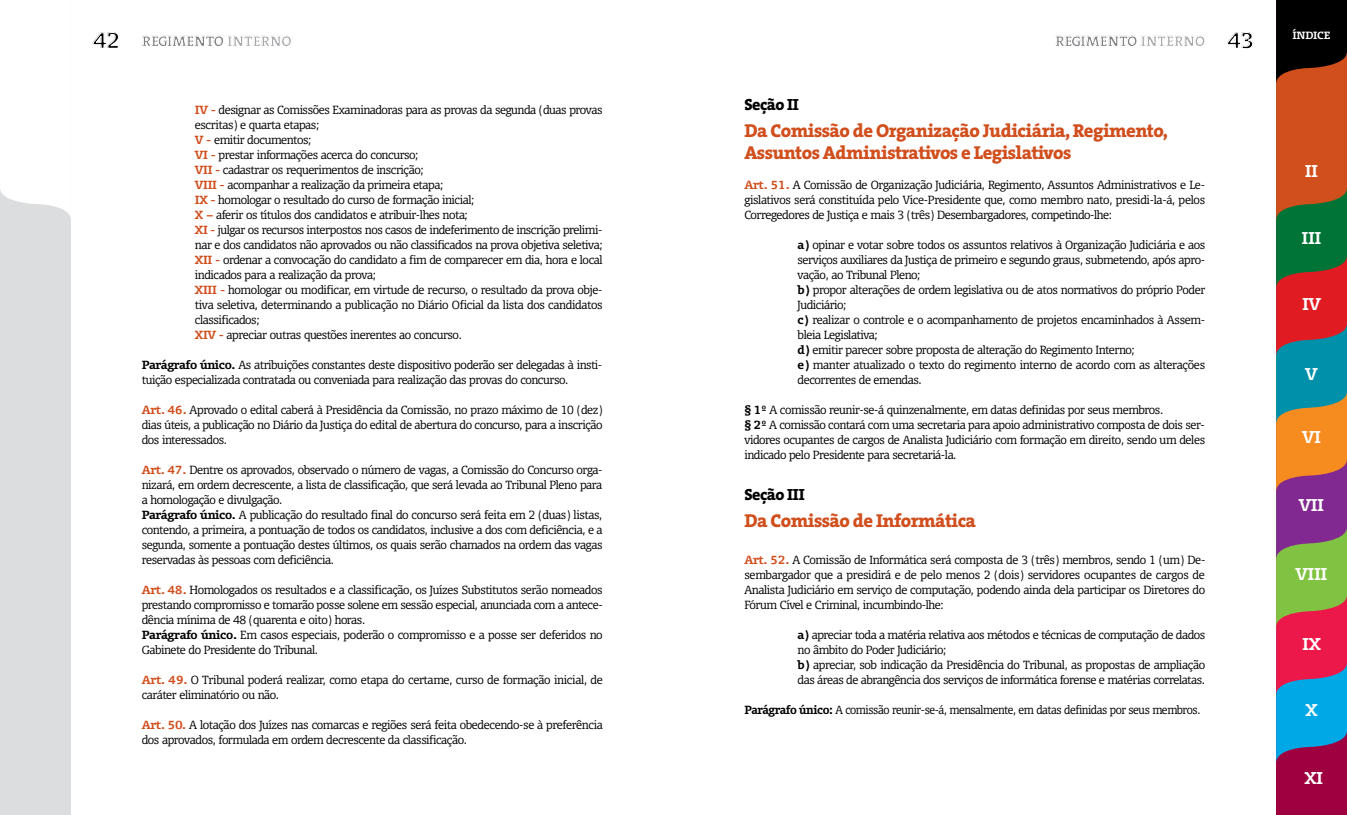
<style>
.page{position:relative;width:1347px;height:815px;background:#fff}
.page>*{position:absolute;margin:0;border:0;box-sizing:border-box;transform-origin:0 0}
.t1{font:800 18.75px/22.5px "The Serif";letter-spacing:-.03em;color:#d14e1d}
.t2{font:700 16.25px "Olsen TF";letter-spacing:-.035em;color:#fff}
.t3{font:800 16.25px "The Serif";letter-spacing:-.03em;color:#000}
.t4{font:800 15px "The Serif";letter-spacing:-.01em;color:#808285}
.t5{font:300 11.25px/15px "Olsen TF";letter-spacing:-.035em;color:#000}
.t6{font:300 11.25px "Olsen TF";letter-spacing:-.035em;color:#000;scale:.95 1}
.t7{font:700 10px "Olsen TF";letter-spacing:-.035em;color:#fff}
.s1{font-family:"Olsen TF";font-weight:700;font-size:21.25px;color:#000}
.s2{color:#a7a9ac}
.s3{font-weight:700;color:#d14e1d}
.s4{font-weight:700}
.s5{font-family:"Olsen LF";font-weight:700}
</style>
<div class="page">
<div style="left:1276px;top:0;width:70px;height:815px;background:#9e0040"></div>
<svg style="left:1276px;top:695px;width:70px;height:67px;fill:#00a8e6"></svg>
<svg style="left:1276px;top:627px;width:70px;height:68px;background:#b43a6e"></svg>
<svg style="left:1276px;top:0;width:70px;height:627px;background:#81593e"></svg>
<div style="left:0;top:0;width:71px;height:815px;background:#dcddde"></div>
<div style="left:0;top:0;width:71px;height:218px;background:#fff"></div>
<h3 class="t4" style="left:93px;top:29px;width:200px"><span class="s1">42</span> REGIMENTO <span class="s2">INTERNO</span></h3>
<h3 class="t4" style="left:1055px;top:29px;width:202px">REGIMENTO <span class="s2">INTERNO</span> <span class="s1">43</span></h3>
<p class="t5" style="left:195px;top:102px;width:409px"><span class="s3">IV -</span> designar as Comissões Examinadoras para as provas da segunda (duas provas escritas) e quarta etapas;<br><span class="s3">V -</span> emitir documentos;<br><span class="s3">VI -</span> prestar informações acerca do concurso;<br><span class="s3">VII -</span> cadastrar os requerimentos de inscrição;<br><span class="s3">VIII -</span> acompanhar a realização da primeira etapa;<br><span class="s3">IX -</span> homologar o resultado do curso de formação inicial;<br><span class="s3">X –</span> aferir os títulos dos candidatos e atribuir-lhes nota;<br><span class="s3">XI -</span> julgar os recursos interpostos nos casos de indeferimento de inscrição prelimi&shy;nar e dos candidatos não aprovados ou não classificados na prova objetiva seletiva; <span class="s3">XII -</span> ordenar a convocação do candidato a fim de comparecer em dia, hora e local indicados para a realização da prova;<br><span class="s3">XIII -</span> homologar ou modificar, em virtude de recurso, o resultado da prova obje&shy;tiva seletiva, determinando a publicação no Diário Oficial da lista dos candidatos classificados;<br><span class="s3">XIV -</span> apreciar outras questões inerentes ao concurso.</p>
<p class="t5" style="left:142px;top:357px;width:462px"><span class="s4">Parágrafo único.</span> As atribuições constantes deste dispositivo poderão ser delegadas à insti&shy;tuição especializada contratada ou conveniada para realização das provas do concurso.</p>
<p class="t5" style="left:142px;top:402px;width:462px;text-align:justify"><span class="s3">Art. 46.</span> Aprovado o edital caberá à Presidência da Comissão, no prazo máximo de 10 (dez) dias úteis, a publicação no Diário da Justiça do edital de abertura do concurso, para a inscrição dos interessados.</p>
<p class="t5" style="left:142px;top:462px;width:462px"><span class="s3">Art. 47.</span> Dentre os aprovados, observado o número de vagas, a Comissão do Concurso orga&shy;nizará, em ordem decrescente, a lista de classificação, que será levada ao Tribunal Pleno para a homologação e divulgação.<br><span class="s4">Parágrafo único.</span> A publicação do resultado final do concurso será feita em 2 (duas) listas, contendo, a primeira, a pontuação de todos os candidatos, inclusive a dos com deficiência, e a segunda, somente a pontuação destes últimos, os quais serão chamados na ordem das vagas reservadas às pessoas com deficiência.</p>
<p class="t5" style="left:142px;top:582px;width:462px"><span class="s3">Art. 48.</span> Homologados os resultados e a classificação, os Juízes Substitutos serão nomeados prestando compromisso e tomarão posse solene em sessão especial, anunciada com a antece&shy;dência mínima de 48 (quarenta e oito) horas.<br><span class="s4">Parágrafo único.</span> Em casos especiais, poderão o compromisso e a posse ser deferidos no Gabinete do Presidente do Tribunal.</p>
<p class="t5" style="left:142px;top:672px;width:462px"><span class="s3">Art. 49.</span> O Tribunal poderá realizar, como etapa do certame, curso de formação inicial, de caráter eliminatório ou não.</p>
<p class="t5" style="left:142px;top:717px;width:462px"><span class="s3">Art. 50.</span> A lotação dos Juízes nas comarcas e regiões será feita obedecendo-se à preferência dos aprovados, formulada em ordem decrescente da classificação.</p>
<h2 class="t3" style="left:744px;top:91px;width:56px">Seção II</h2>
<h1 class="t1" style="left:744px;top:119px;width:425px">Da Comissão de Organização Judiciária, Regimento,<br>Assuntos Administrativos e Legislativos</h1>
<p class="t5" style="left:744px;top:177px;width:462px;text-align:justify"><span class="s3">Art. 51.</span> A Comissão de Organização Judiciária, Regimento, Assuntos Administrativos e Le&shy;gislativos será constituída pelo Vice-Presidente que, como membro nato, presidi-la-á, pelos Corregedores de Justiça e mais 3 (três) Desembargadores, competindo-lhe:</p>
<p class="t5" style="left:797px;top:237px;width:409px"><span class="s5">a)</span> opinar e votar sobre todos os assuntos relativos à Organização Judiciária e aos serviços auxiliares da Justiça de primeiro e segundo graus, submetendo, após apro&shy;vação, ao Tribunal Pleno;<br><span class="s5">b)</span> propor alterações de ordem legislativa ou de atos normativos do próprio Poder Judiciário;<br><span class="s5">c)</span> realizar o controle e o acompanhamento de projetos encaminhados à Assem&shy;bleia Legislativa;<br><span class="s5">d)</span> emitir parecer sobre proposta de alteração do Regimento Interno;<br><span class="s5">e)</span> manter atualizado o texto do regimento interno de acordo com as alterações decorrentes de emendas.</p>
<p class="t5" style="left:744px;top:402px;width:462px"><span class="s4">§ 1º</span> A comissão reunir-se-á quinzenalmente, em datas definidas por seus membros.<br><span class="s4">§ 2º</span> A comissão contará com uma secretaria para apoio administrativo composta de dois ser&shy;vidores ocupantes de cargos de Analista Judiciário com formação em direito, sendo um deles indicado pelo Presidente para secretariá-la.</p>
<h2 class="t3" style="left:744px;top:481px;width:62px">Seção III</h2>
<h1 class="t1" style="left:744px;top:509px;width:233px">Da Comissão de Informática</h1>
<p class="t5" style="left:744px;top:552px;width:462px;text-align:justify"><span class="s3">Art. 52.</span> A Comissão de Informática será composta de 3 (três) membros, sendo 1 (um) De&shy;sembargador que a presidirá e de pelo menos 2 (dois) servidores ocupantes de cargos de Analista Judiciário em serviço de computação, podendo ainda dela participar os Diretores do Fórum Cível e Criminal, incumbindo-lhe:</p>
<p class="t5" style="left:797px;top:627px;width:409px"><span class="s5">a)</span> apreciar toda a matéria relativa aos métodos e técnicas de computação de dados no âmbito do Poder Judiciário;<br><span class="s5">b)</span> apreciar, sob indicação da Presidência do Tribunal, as propostas de ampliação das áreas de abrangência dos serviços de informática forense e matérias correlatas.</p>
<p class="t6" style="left:744px;top:703px;width:481px"><span class="s4">Parágrafo único:</span> A comissão reunir-se-á, mensalmente, em datas definidas por seus membros.</p>
<p class="t7" style="left:1292px;top:29px;width:39px">Índice</p>
<h2 class="t2" style="left:1304px;top:160px;width:15px">II</h2>
<h2 class="t2" style="left:1301px;top:227px;width:21px">III</h2>
<h2 class="t2" style="left:1302px;top:293px;width:20px">IV</h2>
<h2 class="t2" style="left:1305px;top:363px;width:14px">V</h2>
<h2 class="t2" style="left:1302px;top:426px;width:20px">VI</h2>
<h2 class="t2" style="left:1298px;top:494px;width:27px">VII</h2>
<h2 class="t2" style="left:1295px;top:563px;width:33px">VIII</h2>
<h2 class="t2" style="left:1302px;top:633px;width:20px">IX</h2>
<h2 class="t2" style="left:1305px;top:700px;width:14px">X</h2>
<h2 class="t2" style="left:1304px;top:767px;width:20px">XI</h2>
</div>
